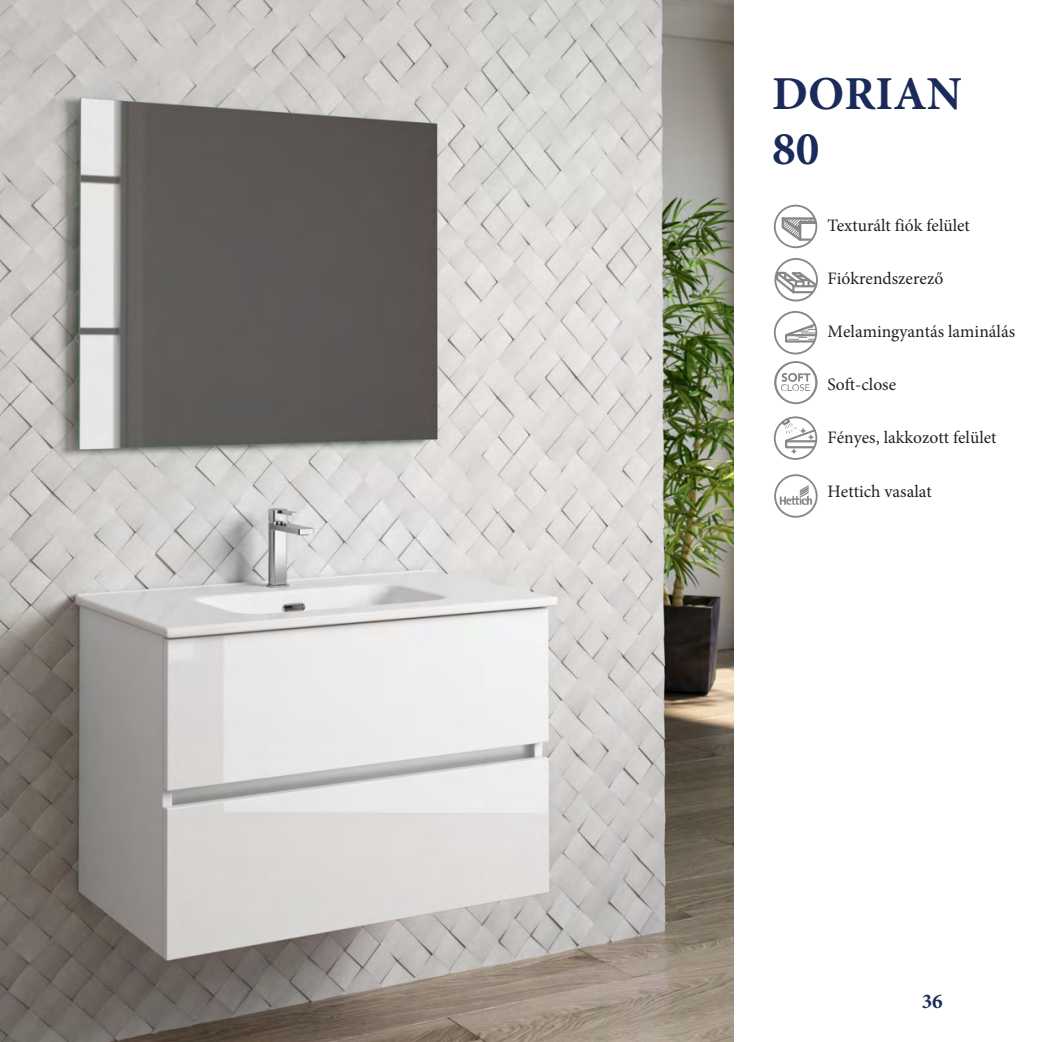
<style>
.page{position:relative;width:1042px;height:1042px;background:#fff}
.page>*{position:absolute;margin:0;border:0;box-sizing:border-box;transform-origin:0 0}
.butor_neve{font:700 47.25px/55.1px "Minion Pro";color:#1b2b59}
.t1{font:700 21px "Minion Pro";color:#1e2c5b}
.szoveg{font:17.5px "Minion Pro";color:#231f20}
</style>
<div class="page">
<svg style="left:774px;top:205px;width:44px;height:43px"></svg>
<svg style="left:774px;top:258px;width:44px;height:43px"></svg>
<svg style="left:774px;top:474px;width:43px;height:44px"></svg>
<svg style="left:774px;top:416px;width:44px;height:44px"></svg>
<svg style="left:799px;top:427px;width:8px;height:8px"></svg>
<svg style="left:790px;top:448px;width:7px;height:7px"></svg>
<svg style="left:807px;top:433px;width:8px;height:8px"></svg>
<svg style="left:774px;top:311px;width:43px;height:43px"></svg>
<img style="left:0;top:0;width:733px;height:1042px">
<svg style="left:774px;top:361px;width:43px;height:43px"></svg>
<p class="butor_neve" style="left:772px;top:66px;width:191px">DORIAN<br>80</p>
<p class="szoveg" style="left:827px;top:214px;width:144px">Texturált fiók felület</p>
<p class="szoveg" style="left:827px;top:267px;width:117px">Fiókrendszerező</p>
<p class="szoveg" style="left:827px;top:320px;width:189px">Melamingyantás laminálás</p>
<p class="szoveg" style="left:827px;top:373px;width:70px">Soft-close</p>
<p class="szoveg" style="left:827px;top:426px;width:170px">Fényes, lakkozott felület</p>
<p class="szoveg" style="left:827px;top:479px;width:106px">Hettich vasalat</p>
<p class="t1" style="left:922px;top:986px;width:22px">36</p>
</div>
